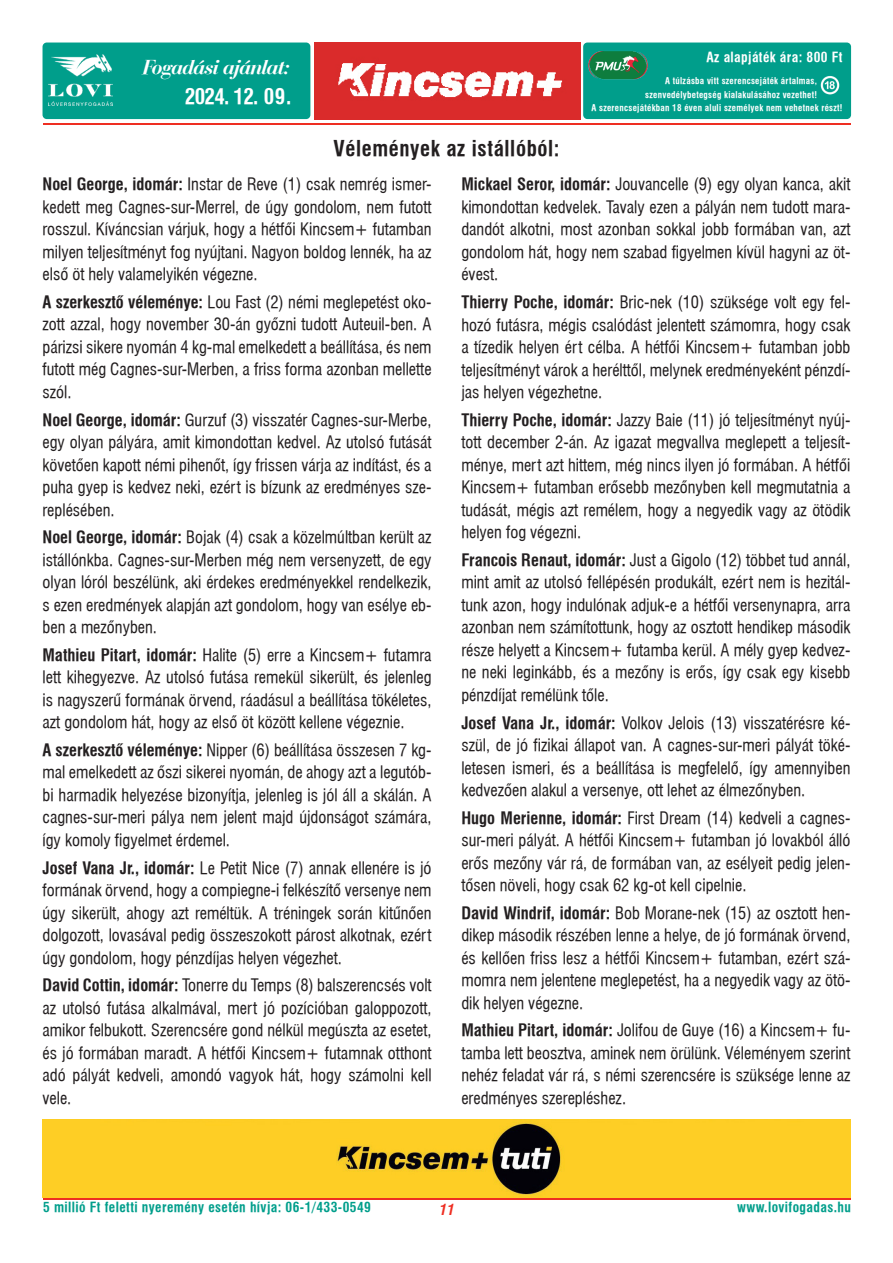
<style>
.page{position:relative;width:893px;height:1263px;background:#fff}
.page>*{position:absolute;margin:0;border:0;box-sizing:border-box;transform-origin:0 0}
.t1{font:21px "Swiss 721 Cn PFL Bold";letter-spacing:.03em;color:#231f20}
.t2{font:italic 21px "Bauer Bodoni PFL Bold";letter-spacing:-.03em;color:#fff}
.t3{font:21px "Swiss 721 Cn PFL Bold";letter-spacing:-.03em;color:#fff}
.t4{font:16.5px/22.5px "Swiss 721 Cn PFL Normal";color:#231f20;text-align:justify}
.t5{font:italic 700 condensed 15px "Swiss 721 BT";color:#ee2e22}
.t6{font:13.5px "Swiss 721 Cn PFL Bold";letter-spacing:.03em;color:#009e8b}
.t7{font:13.5px "Swiss 721 Cn PFL Bold";letter-spacing:.03em;color:#fff}
.t8{font:9px "Swiss 721 Cn PFL Bold";letter-spacing:.03em;color:#fff}
.s1{font-family:"Swiss 721 Cn PFL Bold"}
</style>
<div class="page">
<hr style="left:43px;top:123px;width:808px;height:2px;background:#ee2e22">
<hr style="left:43px;top:1198px;width:808px;height:1px;background:#ee2e22">
<div style="left:583px;top:43px;width:268px;height:76px;background:#009e8b;border-radius:4px"></div>
<div style="left:43px;top:43px;width:267px;height:76px;background:#009e8b;border-radius:4px"></div>
<img style="left:820px;top:76px;width:20px;height:19px">
<img style="left:314px;top:43px;width:266px;height:76px">
<img style="left:588px;top:51px;width:60px;height:29px">
<img style="left:49px;top:54px;width:64px;height:51px">
<img style="left:43px;top:1119px;width:807px;height:79px">
<p class="t2" style="left:143px;top:54px;width:149px">Fogadási ajánlat:</p>
<p class="t3" style="left:185px;top:83px;width:108px">2024. 12. 09.</p>
<p class="t7" style="left:706px;top:49px;width:138px">Az alapjáték ára: 800 Ft</p>
<p class="t8" style="left:665px;top:76px;width:153px">A túlzásba vitt szerencsejáték ártalmas,</p>
<p class="t8" style="left:645px;top:89px;width:173px">szenvedélybetegség kialakulásához vezethet!</p>
<p class="t8" style="left:591px;top:103px;width:253px">A szerencsejátékban 18 éven aluli személyek nem vehetnek részt!</p>
<p class="t1" style="left:333px;top:136px;width:228px">Vélemények az istállóból:</p>
<p class="t4" style="left:43px;top:173px;width:391px"><span class="s1">Noel George, idomár:</span> Instar de Reve (1) csak nemrég ismer&shy;kedett meg Cagnes-sur-Merrel, de úgy gondolom, nem futott rosszul. Kíváncsian várjuk, hogy a hétfői Kincsem+ futamban milyen teljesítményt fog nyújtani. Nagyon boldog lennék, ha az első öt hely valamelyikén végezne.</p>
<p class="t4" style="left:43px;top:291px;width:391px"><span class="s1">A szerkesztő véleménye:</span> Lou Fast (2) némi meglepetést oko&shy;zott azzal, hogy november 30-án győzni tudott Auteuil-ben. A párizsi sikere nyomán 4 kg-mal emelkedett a beállítása, és nem futott még Cagnes-sur-Merben, a friss forma azonban mellette szól.</p>
<p class="t4" style="left:43px;top:408px;width:391px"><span class="s1">Noel George, idomár:</span> Gurzuf (3) visszatér Cagnes-sur-Merbe, egy olyan pályára, amit kimondottan kedvel. Az utolsó futását követően kapott némi pihenőt, így frissen várja az indítást, és a puha gyep is kedvez neki, ezért is bízunk az eredményes sze&shy;replésében.</p>
<p class="t4" style="left:43px;top:526px;width:391px"><span class="s1">Noel George, idomár:</span> Bojak (4) csak a közelmúltban került az istállónkba. Cagnes-sur-Merben még nem versenyzett, de egy olyan lóról beszélünk, aki érdekes eredményekkel rendelkezik, s ezen eredmények alapján azt gondolom, hogy van esélye eb&shy;ben a mezőnyben.</p>
<p class="t4" style="left:43px;top:643px;width:391px"><span class="s1">Mathieu Pitart, idomár:</span> Halite (5) erre a Kincsem+ futamra lett kihegyezve. Az utolsó futása remekül sikerült, és jelenleg is nagyszerű formának örvend, ráadásul a beállítása tökéletes, azt gondolom hát, hogy az első öt között kellene végeznie.</p>
<p class="t4" style="left:43px;top:739px;width:391px"><span class="s1">A szerkesztő véleménye:</span> Nipper (6) beállítása összesen 7 kg&shy;mal emelkedett az őszi sikerei nyomán, de ahogy azt a legutób&shy;bi harmadik helyezése bizonyítja, jelenleg is jól áll a skálán. A cagnes-sur-meri pálya nem jelent majd újdonságot számára, így komoly figyelmet érdemel.</p>
<p class="t4" style="left:43px;top:856px;width:391px"><span class="s1">Josef Vana Jr., idomár:</span> Le Petit Nice (7) annak ellenére is jó formának örvend, hogy a compiegne-i felkészítő versenye nem úgy sikerült, ahogy azt reméltük. A tréningek során kitűnően dolgozott, lovasával pedig összeszokott párost alkotnak, ezért úgy gondolom, hogy pénzdíjas helyen végezhet.</p>
<p class="t4" style="left:43px;top:974px;width:391px"><span class="s1">David Cottin, idomár:</span> Tonerre du Temps (8) balszerencsés volt az utolsó futása alkalmával, mert jó pozícióban galoppozott, amikor felbukott. Szerencsére gond nélkül megúszta az esetet, és jó formában maradt. A hétfői Kincsem+ futamnak otthont adó pályát kedveli, amondó vagyok hát, hogy számolni kell vele.</p>
<p class="t4" style="left:461px;top:173px;width:391px"><span class="s1">Mickael Seror, idomár:</span> Jouvancelle (9) egy olyan kanca, akit kimondottan kedvelek. Tavaly ezen a pályán nem tudott mara&shy;dandót alkotni, most azonban sokkal jobb formában van, azt gondolom hát, hogy nem szabad figyelmen kívül hagyni az öt&shy;évest.</p>
<p class="t4" style="left:461px;top:291px;width:391px"><span class="s1">Thierry Poche, idomár:</span> Bric-nek (10) szüksége volt egy fel&shy;hozó futásra, mégis csalódást jelentett számomra, hogy csak a tízedik helyen ért célba. A hétfői Kincsem+ futamban jobb teljesítményt várok a herélttől, melynek eredményeként pénzdí&shy;jas helyen végezhetne.</p>
<p class="t4" style="left:461px;top:408px;width:391px"><span class="s1">Thierry Poche, idomár:</span> Jazzy Baie (11) jó teljesítményt nyúj&shy;tott december 2-án. Az igazat megvallva meglepett a teljesít&shy;ménye, mert azt hittem, még nincs ilyen jó formában. A hétfői Kincsem+ futamban erősebb mezőnyben kell megmutatnia a tudását, mégis azt remélem, hogy a negyedik vagy az ötödik helyen fog végezni.</p>
<p class="t4" style="left:461px;top:549px;width:391px"><span class="s1">Francois Renaut, idomár:</span> Just a Gigolo (12) többet tud annál, mint amit az utolsó fellépésén produkált, ezért nem is hezitál&shy;tunk azon, hogy indulónak adjuk-e a hétfői versenynapra, arra azonban nem számítottunk, hogy az osztott hendikep második része helyett a Kincsem+ futamba kerül. A mély gyep kedvez&shy;ne neki leginkább, és a mezőny is erős, így csak egy kisebb pénzdíjat remélünk tőle.</p>
<p class="t4" style="left:461px;top:711px;width:391px"><span class="s1">Josef Vana Jr., idomár:</span> Volkov Jelois (13) visszatérésre ké&shy;szül, de jó fizikai állapot van. A cagnes-sur-meri pályát töké&shy;letesen ismeri, és a beállítása is megfelelő, így amennyiben kedvezően alakul a versenye, ott lehet az élmezőnyben.</p>
<p class="t4" style="left:461px;top:806px;width:391px"><span class="s1">Hugo Merienne, idomár:</span> First Dream (14) kedveli a cagnes&shy;sur-meri pályát. A hétfői Kincsem+ futamban jó lovakból álló erős mezőny vár rá, de formában van, az esélyeit pedig jelen&shy;tősen növeli, hogy csak 62 kg-ot kell cipelnie.</p>
<p class="t4" style="left:461px;top:901px;width:391px"><span class="s1">David Windrif, idomár:</span> Bob Morane-nek (15) az osztott hen&shy;dikep második részében lenne a helye, de jó formának örvend, és kellően friss lesz a hétfői Kincsem+ futamban, ezért szá&shy;momra nem jelentene meglepetést, ha a negyedik vagy az ötö&shy;dik helyen végezne.</p>
<p class="t4" style="left:461px;top:1019px;width:391px"><span class="s1">Mathieu Pitart, idomár:</span> Jolifou de Guye (16) a Kincsem+ fu&shy;tamba lett beosztva, aminek nem örülünk. Véleményem szerint nehéz feladat vár rá, s némi szerencsére is szüksége lenne az eredményes szerepléshez.</p>
<p class="t6" style="left:43px;top:1199px;width:329px">5 millió Ft feletti nyeremény esetén hívja: 06-1/433-0549</p>
<p class="t5" style="left:439px;top:1200px;width:17px">11</p>
<p class="t6" style="left:737px;top:1199px;width:115px">www.lovifogadas.hu</p>
</div>
